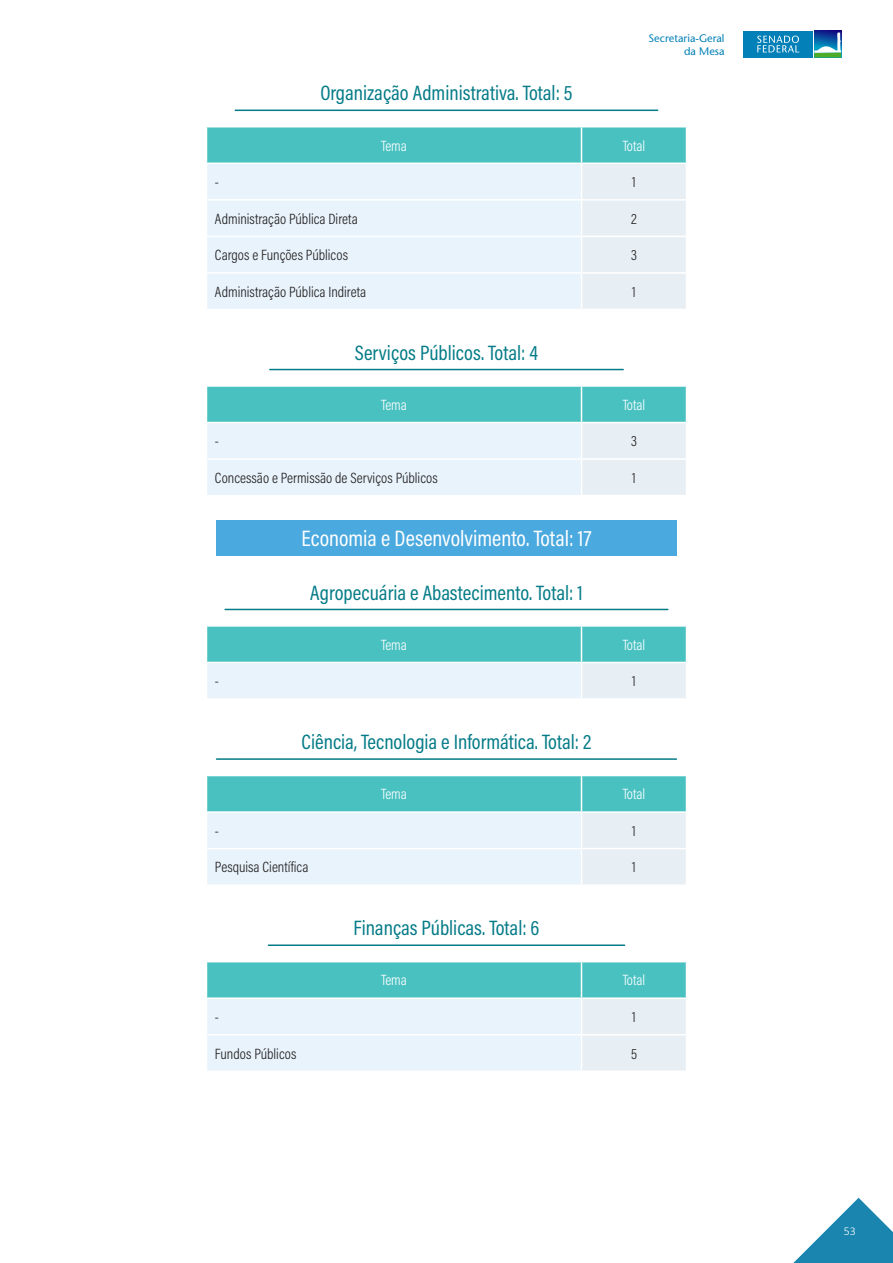
<style>
.page{position:relative;width:893px;height:1263px;background:#fff}
.page>*{position:absolute;margin:0;border:0;box-sizing:border-box;transform-origin:0 0}
.t1{font:22.5px "Acumin Pro Cond";color:#fff}
.t2{font:21px "Acumin Pro Cond";color:#047b87}
.t3{font:300 15px "Acumin Pro Cond";color:#231f20}
.t4{font:300 15px "Acumin Pro Cond";color:#fff}
.t5{font:300 12px "Calibri";color:#fff}
.t6{font:500 10.95px/13px "Stone Sans Std";color:#0380b7;text-align:right}
</style>
<div class="page">
<svg style="left:793px;top:1198px;width:100px;height:65px"></svg>
<hr style="left:235px;top:110px;width:423px;height:1px;background:#047b87">
<hr style="left:270px;top:369px;width:353px;height:1px;background:#047b87">
<div style="left:216px;top:521px;width:461px;height:35px;background:#4aa9df"></div>
<hr style="left:225px;top:609px;width:443px;height:1px;background:#047b87">
<hr style="left:217px;top:758px;width:459px;height:2px;background:#047b87">
<hr style="left:268px;top:944px;width:357px;height:2px;background:#047b87">
<svg style="left:207px;top:127px;width:479px;height:182px;background:#c8e8ee"></svg>
<hr style="left:581px;top:127px;width:1px;height:36px;background:#fff">
<hr style="left:206px;top:163px;width:375px;height:1px;background:#fff">
<hr style="left:581px;top:163px;width:106px;height:1px;background:#fff">
<hr style="left:581px;top:164px;width:1px;height:35px;background:#fff">
<hr style="left:206px;top:199px;width:375px;height:2px;background:#fff">
<hr style="left:581px;top:199px;width:106px;height:2px;background:#fff">
<hr style="left:581px;top:201px;width:1px;height:35px;background:#fff">
<hr style="left:206px;top:236px;width:375px;height:1px;background:#fff">
<hr style="left:581px;top:236px;width:106px;height:1px;background:#fff">
<hr style="left:581px;top:237px;width:1px;height:35px;background:#fff">
<hr style="left:206px;top:272px;width:375px;height:2px;background:#fff">
<hr style="left:581px;top:272px;width:106px;height:2px;background:#fff">
<hr style="left:581px;top:274px;width:1px;height:35px;background:#fff">
<svg style="left:207px;top:387px;width:479px;height:108px;background:#b3e1e6"></svg>
<hr style="left:581px;top:387px;width:1px;height:35px;background:#fff">
<hr style="left:206px;top:422px;width:375px;height:1px;background:#fff">
<hr style="left:581px;top:422px;width:106px;height:1px;background:#fff">
<hr style="left:581px;top:423px;width:1px;height:35px;background:#fff">
<hr style="left:206px;top:458px;width:375px;height:2px;background:#fff">
<hr style="left:581px;top:458px;width:106px;height:2px;background:#fff">
<hr style="left:581px;top:460px;width:1px;height:35px;background:#fff">
<div style="left:207px;top:627px;width:479px;height:35px;background:#49c1c1"></div>
<div style="left:206px;top:662px;width:375px;height:37px;background:#e8f3fb"></div>
<div style="left:581px;top:662px;width:105px;height:37px;background:#e8eff4"></div>
<hr style="left:581px;top:627px;width:1px;height:35px;background:#fff">
<hr style="left:206px;top:662px;width:375px;height:1px;background:#fff">
<hr style="left:206px;top:663px;width:1px;height:35px;background:#fff">
<hr style="left:581px;top:662px;width:106px;height:1px;background:#fff">
<hr style="left:581px;top:663px;width:1px;height:35px;background:#fff">
<hr style="left:206px;top:698px;width:375px;height:2px;background:#fff">
<hr style="left:581px;top:698px;width:106px;height:2px;background:#fff">
<svg style="left:207px;top:776px;width:479px;height:108px;background:#b3e2e6"></svg>
<hr style="left:581px;top:776px;width:1px;height:35px;background:#fff">
<hr style="left:206px;top:811px;width:375px;height:2px;background:#fff">
<hr style="left:581px;top:811px;width:106px;height:2px;background:#fff">
<hr style="left:581px;top:813px;width:1px;height:35px;background:#fff">
<hr style="left:206px;top:848px;width:375px;height:1px;background:#fff">
<hr style="left:581px;top:848px;width:106px;height:1px;background:#fff">
<hr style="left:581px;top:849px;width:1px;height:35px;background:#fff">
<svg style="left:207px;top:962px;width:479px;height:108px;background:#b4e2e6"></svg>
<hr style="left:581px;top:962px;width:1px;height:35px;background:#fff">
<hr style="left:206px;top:997px;width:375px;height:2px;background:#fff">
<hr style="left:581px;top:997px;width:106px;height:2px;background:#fff">
<hr style="left:581px;top:999px;width:1px;height:35px;background:#fff">
<hr style="left:206px;top:1034px;width:375px;height:1px;background:#fff">
<hr style="left:581px;top:1034px;width:106px;height:1px;background:#fff">
<hr style="left:581px;top:1035px;width:1px;height:35px;background:#fff">
<img style="left:814px;top:31px;width:27px;height:2px">
<div style="left:814px;top:52px;width:27px;height:5px;background:#4dac26"></div>
<svg style="left:814px;top:33px;width:27px;height:20px"></svg>
<div style="left:743px;top:31px;width:70px;height:26px;background:#0380b7"></div>
<svg style="left:757px;top:36px;width:42px;height:17px"></svg>
<p class="t6" style="left:649px;top:32px;width:77px">Secretaria-Geral da Mesa</p>
<h2 class="t2" style="left:320px;top:80px;width:254px">Organização Administrativa. Total: 5</h2>
<p class="t4" style="left:381px;top:136px;width:27px">Tema</p>
<p class="t4" style="left:623px;top:136px;width:24px">Total</p>
<p class="t3" style="left:215px;top:172px;width:6px">-</p>
<p class="t3" style="left:632px;top:172px;width:5px">1</p>
<p class="t3" style="left:215px;top:209px;width:144px">Administração Pública Direta</p>
<p class="t3" style="left:631px;top:209px;width:7px">2</p>
<p class="t3" style="left:215px;top:245px;width:135px">Cargos e Funções Públicos</p>
<p class="t3" style="left:631px;top:245px;width:7px">3</p>
<p class="t3" style="left:215px;top:282px;width:153px">Administração Pública Indireta</p>
<p class="t3" style="left:632px;top:282px;width:5px">1</p>
<h2 class="t2" style="left:355px;top:339px;width:185px">Serviços Públicos. Total: 4</h2>
<p class="t4" style="left:381px;top:395px;width:27px">Tema</p>
<p class="t4" style="left:623px;top:395px;width:24px">Total</p>
<p class="t3" style="left:215px;top:432px;width:6px">-</p>
<p class="t3" style="left:631px;top:432px;width:7px">3</p>
<p class="t3" style="left:215px;top:468px;width:224px">Concessão e Permissão de Serviços Públicos</p>
<p class="t3" style="left:632px;top:468px;width:5px">1</p>
<h1 class="t1" style="left:301px;top:524px;width:292px">Economia e Desenvolvimento. Total: 17</h1>
<h2 class="t2" style="left:310px;top:579px;width:274px">Agropecuária e Abastecimento. Total: 1</h2>
<p class="t4" style="left:381px;top:635px;width:27px">Tema</p>
<p class="t4" style="left:623px;top:635px;width:24px">Total</p>
<p class="t3" style="left:215px;top:671px;width:6px">-</p>
<p class="t3" style="left:632px;top:671px;width:5px">1</p>
<h2 class="t2" style="left:302px;top:728px;width:291px">Ciência, Tecnologia e Informática. Total: 2</h2>
<p class="t4" style="left:381px;top:784px;width:27px">Tema</p>
<p class="t4" style="left:623px;top:784px;width:24px">Total</p>
<p class="t3" style="left:215px;top:821px;width:6px">-</p>
<p class="t3" style="left:632px;top:821px;width:5px">1</p>
<p class="t3" style="left:215px;top:858px;width:95px">Pesquisa Científica</p>
<p class="t3" style="left:632px;top:858px;width:5px">1</p>
<h2 class="t2" style="left:353px;top:915px;width:188px">Finanças Públicas. Total: 6</h2>
<p class="t4" style="left:381px;top:971px;width:27px">Tema</p>
<p class="t4" style="left:623px;top:971px;width:24px">Total</p>
<p class="t3" style="left:215px;top:1007px;width:6px">-</p>
<p class="t3" style="left:632px;top:1007px;width:5px">1</p>
<p class="t3" style="left:215px;top:1044px;width:83px">Fundos Públicos</p>
<p class="t3" style="left:631px;top:1044px;width:8px">5</p>
<p class="t5" style="left:844px;top:1223px;width:14px">53</p>
</div>
